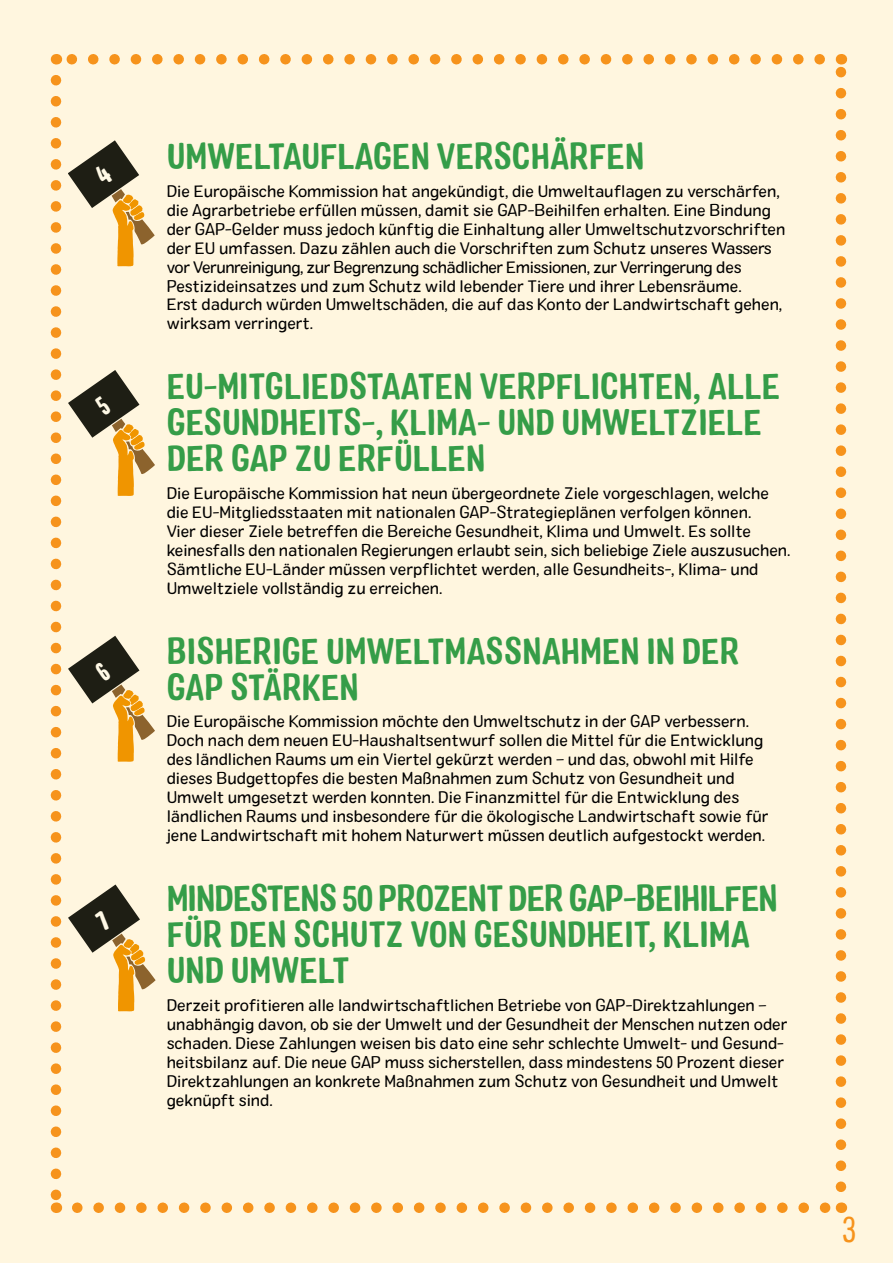
<style>
.page{position:relative;width:893px;height:1263px;background:#fff6df}
.page>*{position:absolute;margin:0;border:0;box-sizing:border-box;transform-origin:0 0}
.t1{font:36px/36px "Colby Nr Bld";color:#359d48}
.t2{font:36px/36px "Colby Nr Bld";letter-spacing:-.025em;color:#359d48}
.Absatzformat_1{font:36px "Colby Nr Reg";color:#f6931c}
.t3{font:16.5px/18.9px "Colby St Reg";color:#000}
</style>
<div class="page">
<svg style="left:77px;top:1202px;width:753px;height:11px"></svg>
<svg style="left:67px;top:54px;width:753px;height:11px"></svg>
<svg style="left:51px;top:80px;width:10px;height:1133px"></svg>
<svg style="left:836px;top:54px;width:10px;height:1133px"></svg>
<svg style="left:68px;top:140px;width:87px;height:126px"></svg>
<svg style="left:68px;top:370px;width:87px;height:126px"></svg>
<svg style="left:68px;top:636px;width:87px;height:126px"></svg>
<svg style="left:68px;top:884px;width:87px;height:127px"></svg>
<p class="t1" style="left:167px;top:139px;width:479px">UMWELTAUFLAGEN VERSCHÄRFEN</p>
<p class="t3" style="left:167px;top:181px;width:620px">Die Europäische Kommission hat angekündigt, die Umweltauflagen zu verschärfen, die Agrarbetriebe erfüllen müssen, damit sie GAP-Beihilfen erhalten. Eine Bindung der GAP-Gelder muss jedoch künftig die Einhaltung aller Umweltschutzvorschriften der EU umfassen. Dazu zählen auch die Vorschriften zum Schutz unseres Wassers vor Verunreinigung, zur Begrenzung schädlicher Emissionen, zur Verringerung des Pestizideinsatzes und zum Schutz wild lebender Tiere und ihrer Lebensräume.<br>Erst dadurch würden Umweltschäden, die auf das Konto der Landwirtschaft gehen, wirksam verringert.</p>
<p class="t1" style="left:167px;top:369px;width:615px">EU-MITGLIEDSTAATEN VERPFLICHTEN, ALLE<br>GESUNDHEITS-, KLIMA- UND UMWELTZIELE<br>DER GAP ZU ERFÜLLEN</p>
<p class="t3" style="left:167px;top:484px;width:625px">Die Europäische Kommission hat neun übergeordnete Ziele vorgeschlagen, welche die EU-Mitgliedsstaaten mit nationalen GAP-Strategieplänen verfolgen können.<br>Vier dieser Ziele betreffen die Bereiche Gesundheit, Klima und Umwelt. Es sollte keinesfalls den nationalen Regierungen erlaubt sein, sich beliebige Ziele auszusuchen.<br>Sämtliche EU-Länder müssen verpflichtet werden, alle Gesundheits-, Klima- und Umweltziele vollständig zu erreichen.</p>
<p class="t1" style="left:167px;top:633px;width:574px">BISHERIGE UMWELTMASSNAHMEN IN DER<br>GAP STÄRKEN</p>
<p class="t3" style="left:167px;top:712px;width:603px">Die Europäische Kommission möchte den Umweltschutz in der GAP verbessern.<br>Doch nach dem neuen EU-Haushaltsentwurf sollen die Mittel für die Entwicklung des ländlichen Raums um ein Viertel gekürzt werden – und das, obwohl mit Hilfe dieses Budgettopfes die besten Maßnahmen zum Schutz von Gesundheit und Umwelt umgesetzt werden konnten. Die Finanzmittel für die Entwicklung des ländlichen Raums und insbesondere für die ökologische Landwirtschaft sowie für jene Landwirtschaft mit hohem Naturwert müssen deutlich aufgestockt werden.</p>
<p class="t2" style="left:167px;top:881px;width:613px">MINDESTENS 50 PROZENT DER GAP-BEIHILFEN<br>FÜR DEN SCHUTZ VON GESUNDHEIT, KLIMA<br>UND UMWELT</p>
<p class="t3" style="left:167px;top:995px;width:622px">Derzeit profitieren alle landwirtschaftlichen Betriebe von GAP-Direktzahlungen – unabhängig davon, ob sie der Umwelt und der Gesundheit der Menschen nutzen oder schaden. Diese Zahlungen weisen bis dato eine sehr schlechte Umwelt- und Gesund&shy;heitsbilanz auf. Die neue GAP muss sicherstellen, dass mindestens 50 Prozent dieser Direktzahlungen an konkrete Maßnahmen zum Schutz von Gesundheit und Umwelt geknüpft sind.</p>
<p class="Absatzformat_1" style="left:842px;top:1207px;width:16px">3</p>
</div>
